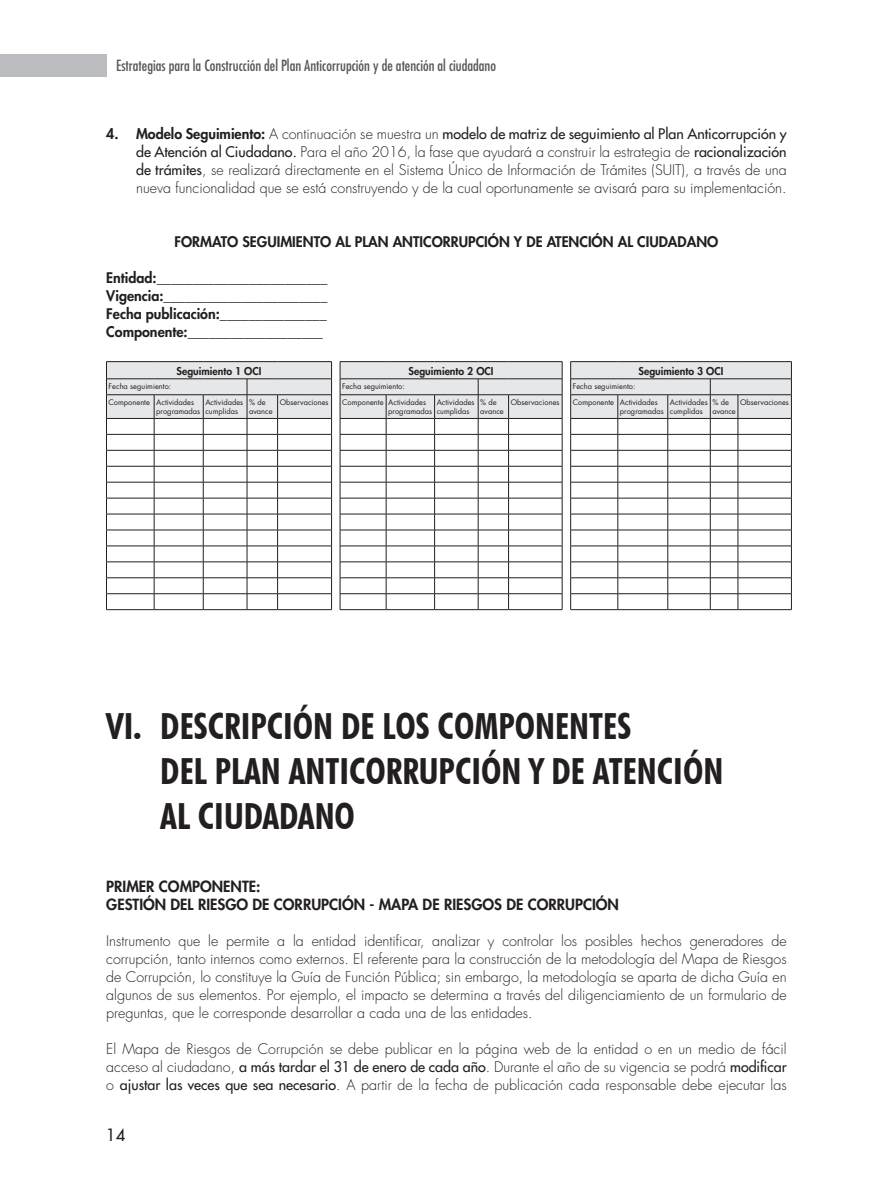
<style>
.page{position:relative;width:893px;height:1191px;background:#fff}
.page>*{position:absolute;margin:0;border:0;box-sizing:border-box;transform-origin:0 0}
.t1{font:700 condensed 36px/45px "Futura BT";color:#231f20}
.t2{font:500 16.5px "Futura Std";color:#231f20}
.t3{font:condensed 15px "Futura Std";color:#57585a}
.t4{font:800 15px/18px "Futura Std";color:#231f20}
.t5{font:300 14.25px/18px "Futura Std";color:#231f20;text-align:justify}
.t6{font:800 14.25px/18px "Futura Std";color:#231f20;text-align:justify}
.t7{font:800 10.5px "Futura Std";color:#231f20}
.t8{font:7.5px/9px "Futura Std";color:#231f20}
.s1{font-weight:800}
.s2{font-weight:500}
</style>
<div class="page">
<div style="left:0;top:54px;width:106px;height:23px;background:#bcbdc0"></div>
<svg style="left:106px;top:361px;width:686px;height:249px"></svg>
<hr style="left:738px;top:609px;width:54px;height:1px;background:#231f20">
<p class="t3" style="left:116px;top:57px;width:381px">Estrategias para la Construcción del Plan Anticorrupción y de atención al ciudadano</p>
<p class="t5" style="left:136px;top:126px;width:652px;text-indent:-30px"><span class="s1">4. Modelo Seguimiento:</span> A continuación se muestra un <span class="s2">modelo de matriz de seguimiento al Plan Anticorrupción y de Atención al Ciudadano.</span> Para el año 2016, la fase que ayudará a construir la estrategia de <span class="s2">racionalización de trámites</span>, se realizará directamente en el Sistema Único de Información de Trámites (SUIT), a través de una nueva funcionalidad que se está construyendo y de la cual oportunamente se avisará para su implementación.</p>
<p class="t6" style="left:175px;top:233px;width:545px">FORMATO SEGUIMIENTO AL PLAN ANTICORRUPCIÓN Y DE ATENCIÓN AL CIUDADANO</p>
<p class="t6" style="left:106px;top:269px;width:223px">Entidad:________________________ Vigencia:_______________________ Fecha publicación:_______________ Componente:___________________</p>
<p class="t7" style="left:177px;top:364px;width:86px">Seguimiento 1 OCI</p>
<p class="t7" style="left:409px;top:364px;width:86px">Seguimiento 2 OCI</p>
<p class="t7" style="left:639px;top:364px;width:86px">Seguimiento 3 OCI</p>
<p class="t8" style="left:109px;top:382px;width:64px">Fecha seguimiento:</p>
<p class="t8" style="left:342px;top:382px;width:64px">Fecha seguimiento:</p>
<p class="t8" style="left:573px;top:382px;width:64px">Fecha seguimiento:</p>
<p class="t8" style="left:156px;top:398px;width:45px;text-indent:-48px">Componente Actividades programadas</p>
<p class="t8" style="left:205px;top:398px;width:39px">Actividades cumplidas</p>
<p class="t8" style="left:249px;top:398px;width:25px">% de avance</p>
<p class="t8" style="left:280px;top:398px;width:50px">Observaciones</p>
<p class="t8" style="left:388px;top:398px;width:45px;text-indent:-46px">Componente Actividades programadas</p>
<p class="t8" style="left:437px;top:398px;width:39px">Actividades cumplidas</p>
<p class="t8" style="left:480px;top:398px;width:25px">% de avance</p>
<p class="t8" style="left:511px;top:398px;width:50px">Observaciones</p>
<p class="t8" style="left:620px;top:398px;width:45px;text-indent:-47px">Componente Actividades programadas</p>
<p class="t8" style="left:670px;top:398px;width:39px">Actividades cumplidas</p>
<p class="t8" style="left:712px;top:398px;width:25px">% de avance</p>
<p class="t8" style="left:740px;top:398px;width:50px">Observaciones</p>
<h1 class="t1" style="left:160px;top:703px;width:564px;text-indent:-54px">VI. DESCRIPCIÓN DE LOS COMPONENTES<br>DEL PLAN ANTICORRUPCIÓN Y DE ATENCIÓN<br>AL CIUDADANO</h1>
<p class="t4" style="left:106px;top:877px;width:514px">PRIMER COMPONENTE:<br>GESTIÓN DEL RIESGO DE CORRUPCIÓN - MAPA DE RIESGOS DE CORRUPCIÓN</p>
<p class="t5" style="left:106px;top:932px;width:682px">Instrumento que le permite a la entidad identificar, analizar y controlar los posibles hechos generadores de corrupción, tanto internos como externos. El referente para la construcción de la metodología del Mapa de Riesgos de Corrupción, lo constituye la Guía de Función Pública; sin embargo, la metodología se aparta de dicha Guía en algunos de sus elementos. Por ejemplo, el impacto se determina a través del diligenciamiento de un formulario de preguntas, que le corresponde desarrollar a cada una de las entidades.</p>
<p class="t5" style="left:106px;top:1040px;width:682px">El Mapa de Riesgos de Corrupción se debe publicar en la página web de la entidad o en un medio de fácil acceso al ciudadano, <span class="s2">a más tardar el 31 de enero de cada año</span>. Durante el año de su vigencia se podrá <span class="s2">modificar </span>o <span class="s2">ajustar las veces que sea necesario</span>. A partir de la fecha de publicación cada responsable debe ejecutar las</p>
<p class="t2" style="left:106px;top:1124px;width:21px">14</p>
</div>
